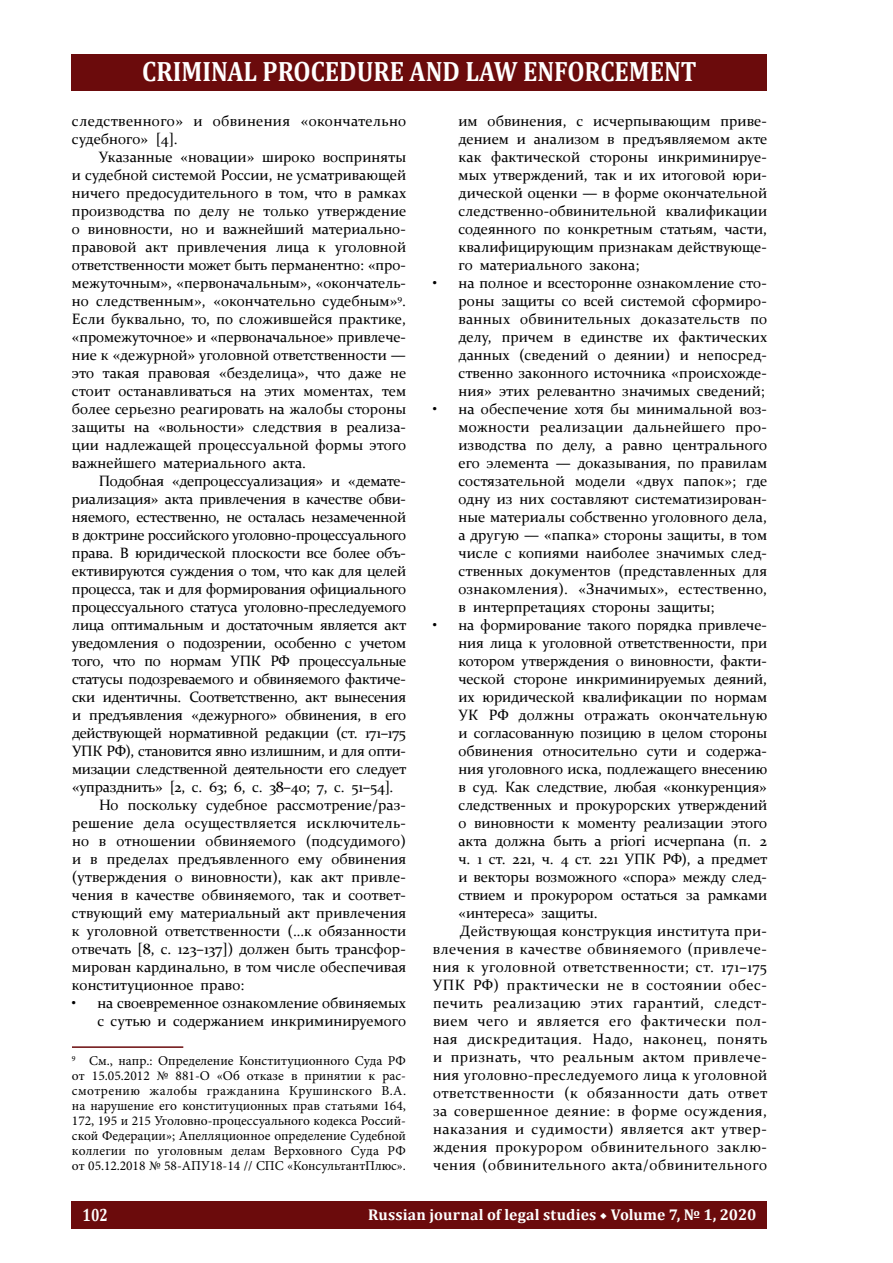
<style>
.page{position:relative;width:893px;height:1263px;background:#fff}
.page>*{position:absolute;margin:0;border:0;box-sizing:border-box;transform-origin:0 0}
.t1{font:700 28.2px "Cambria";color:#fff;scale:.88 1}
.t2{font:700 17.85px "Cambria";color:#fff;scale:.8 1}
.t3{font:700 15.6px "Cambria";letter-spacing:.01em;color:#fff}
.t4{font:15px/18px "Constantia";letter-spacing:-.01em;color:#000;text-align:justify}
.t5{font:15px "Constantia";letter-spacing:.03em;color:#000}
.t6{font:15px/18px "Constantia";letter-spacing:.02em;color:#000}
.t7{font:15px "Constantia";letter-spacing:.015em;color:#000}
.t8{font:13.5px/15px "Minion Pro";letter-spacing:-.005em;color:#000;text-align:justify}
.s1{font-family:"Minion Pro";font-weight:400}
</style>
<div class="page">
<div style="left:72px;top:1202px;width:695px;height:27px;background:#6b0b0c"></div>
<div style="left:72px;top:54px;width:695px;height:36px;background:#6b0b0c"></div>
<hr style="left:72px;top:1046px;width:111px;height:2px;background:#6b0b0c">
<h1 class="t1" style="left:142px;top:51px;width:632px">CRIMINAL PROCEDURE AND LAW ENFORCEMENT</h1>
<p class="t6" style="left:72px;top:111px;width:336px">следственного» и обвинения «окончательно судебного» [4].</p>
<p class="t4" style="left:72px;top:147px;width:336px;text-indent:27px">Указанные «новации» широко восприняты и судебной системой России, не усматривающей ничего предосудительного в том, что в рамках производства по делу не только утверждение о виновности, но и важнейший материально&shy;правовой акт привлечения лица к уголовной ответственности может быть перманентно: «про&shy;межуточным», «первоначальным», «окончатель&shy;но следственным», «окончательно судебным»<sup>9</sup>.<br>Если буквально, то, по сложившейся практике, «промежуточное» и «первоначальное» привлече&shy;ние к «дежурной» уголовной ответственности — это такая правовая «безделица», что даже не стоит останавливаться на этих моментах, тем более серьезно реагировать на жалобы стороны защиты на «вольности» следствия в реализа&shy;ции надлежащей процессуальной формы этого важнейшего материального акта.</p>
<p class="t4" style="left:99px;top:471px;width:308px">Подобная «депроцессуализация» и «демате-</p>
<p class="t4" style="left:72px;top:489px;width:335px">риализация» акта привлечения в качестве обви-</p>
<p class="t4" style="left:72px;top:507px;width:336px">няемого, естественно, не осталась незамеченной</p>
<p class="t4" style="left:72px;top:525px;width:336px">в доктрине российского уголовно-процессуального</p>
<p class="t4" style="left:72px;top:543px;width:335px">права. В юридической плоскости все более объ-</p>
<p class="t4" style="left:72px;top:561px;width:336px">ективируются суждения о том, что как для целей</p>
<p class="t4" style="left:72px;top:579px;width:336px">процесса, так и для формирования официального</p>
<p class="t4" style="left:72px;top:597px;width:336px">процессуального статуса уголовно-преследуемого</p>
<p class="t4" style="left:72px;top:615px;width:336px">лица оптимальным и достаточным является акт</p>
<p class="t4" style="left:72px;top:633px;width:336px">уведомления о подозрении, особенно с учетом</p>
<p class="t4" style="left:72px;top:651px;width:336px">того, что по нормам УПК РФ процессуальные</p>
<p class="t4" style="left:72px;top:669px;width:335px">статусы подозреваемого и обвиняемого фактиче-</p>
<p class="t4" style="left:72px;top:687px;width:336px">ски идентичны. Соответственно, акт вынесения</p>
<p class="t4" style="left:72px;top:705px;width:336px">и предъявления «дежурного» обвинения, в его</p>
<p class="t4" style="left:72px;top:723px;width:335px">действующей нормативной редакции (ст. 171–175</p>
<p class="t4" style="left:72px;top:741px;width:335px">УПК РФ), становится явно излишним, и для опти-</p>
<p class="t4" style="left:72px;top:759px;width:336px">мизации следственной деятельности его следует</p>
<p class="t4" style="left:72px;top:777px;width:323px">«упразднить» [2, с. 63; 6, с. 38–40; 7, с. 51–54].</p>
<p class="t4" style="left:99px;top:795px;width:308px">Но поскольку судебное рассмотрение/раз-</p>
<p class="t6" style="left:72px;top:813px;width:335px">решение дела осуществляется исключитель-</p>
<p class="t4" style="left:72px;top:831px;width:336px">но в отношении обвиняемого (подсудимого)</p>
<p class="t4" style="left:72px;top:849px;width:336px">и в пределах предъявленного ему обвинения</p>
<p class="t4" style="left:72px;top:867px;width:335px">(утверждения о виновности), как акт привле-</p>
<p class="t4" style="left:72px;top:885px;width:335px">чения в качестве обвиняемого, так и соответ-</p>
<p class="t4" style="left:72px;top:903px;width:336px">ствующий ему материальный акт привлечения</p>
<p class="t4" style="left:72px;top:921px;width:336px">к уголовной ответственности (…к обязанности</p>
<p class="t4" style="left:72px;top:939px;width:335px">отвечать [8, с. 123–137]) должен быть трансфор-</p>
<p class="t4" style="left:72px;top:957px;width:336px">мирован кардинально, в том числе обеспечивая</p>
<p class="t4" style="left:72px;top:975px;width:174px">конституционное право:</p>
<p class="t4" style="left:72px;top:993px;width:336px;text-align:right">• на своевременное ознакомление обвиняемых с сутью и содержанием инкриминируемого</p>
<p class="t8" style="left:72px;top:1053px;width:336px"><sup>9</sup> См., напр.: Определение Конституционного Суда РФ от 15.05.2012 № 881-О «Об отказе в принятии к рас&shy;смотрению жалобы гражданина Крушинского В.А. на нарушение его конституционных прав статьями 164, 172, 195 и 215 Уголовно-процессуального кодекса Россий&shy;ской Федерации»; Апелляционное определение Судебной коллегии по уголовным делам Верховного Суда РФ от 05.12.2018 № 58-АПУ18-14 // СПС «КонсультантПлюс».</p>
<p class="t4" style="left:458px;top:111px;width:310px">им обвинения, с исчерпывающим приве&shy;дением и анализом в предъявляемом акте как фактической стороны инкриминируе&shy;мых утверждений, так и их итоговой юри&shy;дической оценки — в форме окончательной следственно-обвинительной квалификации содеянного по конкретным статьям, части, квалифицирующим признакам действующе&shy;го материального закона;</p>
<p class="t4" style="left:458px;top:273px;width:310px;text-indent:-26px">• на полное и всесторонне ознакомление сто&shy;роны защиты со всей системой сформиро&shy;ванных обвинительных доказательств по делу, причем в единстве их фактических данных (сведений о деянии) и непосред&shy;ственно законного источника «происхожде&shy;ния» этих релевантно значимых сведений;</p>
<p class="t4" style="left:458px;top:399px;width:310px;text-indent:-26px">• на обеспечение хотя бы минимальной воз&shy;можности реализации дальнейшего про&shy;изводства по делу, а равно центрального его элемента — доказывания, по правилам состязательной модели «двух папок»; где одну из них составляют систематизирован&shy;ные материалы собственно уголовного дела, а другую — «папка» стороны защиты, в том числе с копиями наиболее значимых след&shy;ственных документов (представленных для ознакомления). «Значимых», естественно, в интерпретациях стороны защиты;</p>
<p class="t4" style="left:433px;top:615px;width:335px">• на формирование такого порядка привлече-</p>
<p class="t4" style="left:458px;top:633px;width:310px">ния лица к уголовной ответственности, при</p>
<p class="t4" style="left:458px;top:651px;width:310px">котором утверждения о виновности, факти-</p>
<p class="t4" style="left:458px;top:669px;width:310px">ческой стороне инкриминируемых деяний,</p>
<p class="t4" style="left:458px;top:687px;width:310px">их юридической квалификации по нормам</p>
<p class="t7" style="left:458px;top:705px;width:310px">УК РФ должны отражать окончательную</p>
<p class="t4" style="left:458px;top:723px;width:310px">и согласованную позицию в целом стороны</p>
<p class="t4" style="left:458px;top:741px;width:310px">обвинения относительно сути и содержа-</p>
<p class="t4" style="left:458px;top:759px;width:310px">ния уголовного иска, подлежащего внесению</p>
<p class="t4" style="left:458px;top:777px;width:310px">в суд. Как следствие, любая «конкуренция»</p>
<p class="t4" style="left:458px;top:795px;width:310px">следственных и прокурорских утверждений</p>
<p class="t4" style="left:458px;top:813px;width:310px">о виновности к моменту реализации этого</p>
<p class="t4" style="left:458px;top:831px;width:310px">акта должна быть a priori исчерпана (п. 2</p>
<p class="t4" style="left:458px;top:849px;width:310px">ч. 1 ст. 221, ч. 4 ст. 221 УПК РФ), а предмет</p>
<p class="t4" style="left:458px;top:867px;width:310px">и векторы возможного «спора» между след-</p>
<p class="t4" style="left:458px;top:885px;width:310px">ствием и прокурором остаться за рамками</p>
<p class="t4" style="left:458px;top:903px;width:141px">«интереса» защиты.</p>
<p class="t6" style="left:460px;top:921px;width:308px">Действующая конструкция института при-</p>
<p class="t5" style="left:433px;top:939px;width:335px">влечения в качестве обвиняемого (привлече-</p>
<p class="t5" style="left:433px;top:957px;width:335px">ния к уголовной ответственности; ст. 171–175</p>
<p class="t5" style="left:433px;top:975px;width:335px">УПК РФ) практически не в состоянии обес-</p>
<p class="t5" style="left:433px;top:993px;width:335px">печить реализацию этих гарантий, следст-</p>
<p class="t5" style="left:433px;top:1011px;width:335px">вием чего и является его фактически пол-</p>
<p class="t5" style="left:433px;top:1029px;width:336px">ная дискредитация. Надо, наконец, понять</p>
<p class="t5" style="left:433px;top:1047px;width:335px">и признать, что реальным актом привлече-</p>
<p class="t6" style="left:433px;top:1065px;width:336px">ния уголовно-преследуемого лица к уголовной</p>
<p class="t5" style="left:433px;top:1083px;width:336px">ответственности (к обязанности дать ответ</p>
<p class="t5" style="left:433px;top:1101px;width:335px">за совершенное деяние: в форме осуждения,</p>
<p class="t5" style="left:433px;top:1119px;width:335px">наказания и судимости) является акт утвер-</p>
<p class="t5" style="left:433px;top:1137px;width:335px">ждения прокурором обвинительного заклю-</p>
<p class="t5" style="left:433px;top:1155px;width:336px">чения (обвинительного акта/обвинительного</p>
<p class="t2" style="left:83px;top:1202px;width:33px">102</p>
<p class="t3" style="left:368px;top:1203px;width:390px">Russian journal of legal studies <span class="s1">◆</span> Volume 7, № 1, 2020</p>
</div>
